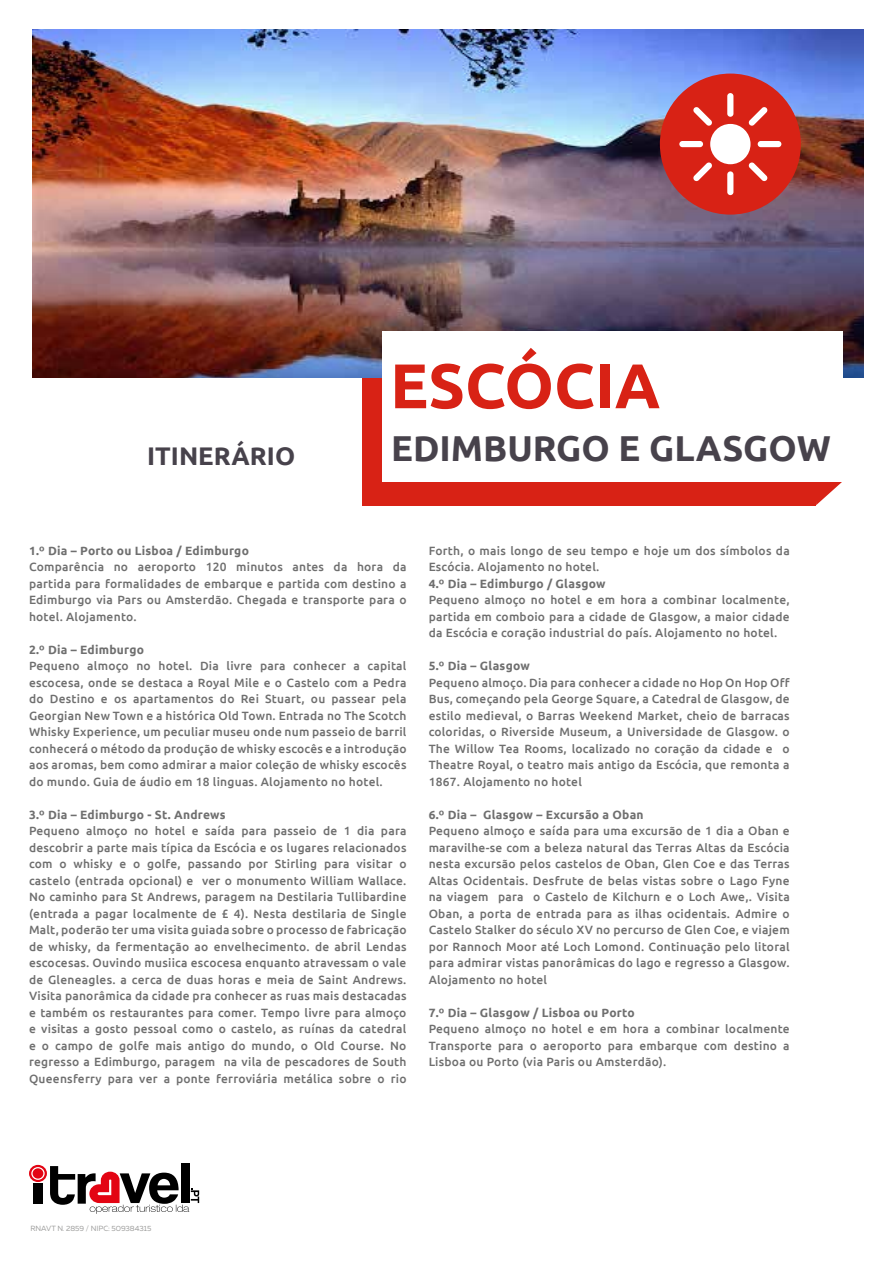
<style>
.page{position:relative;width:893px;height:1263px;background:#fff}
.page>*{position:absolute;margin:0;border:0;box-sizing:border-box;transform-origin:0 0}
.t1{font:700 63px "Ubuntu";color:#d82215}
.t2{font:700 36px "Ubuntu";color:#47424b}
.t3{font:700 25.5px "Ubuntu";color:#47424b}
.t4{font:500 12px/16.5px "Ubuntu";letter-spacing:.02em;color:#6f6f6f;text-align:justify}
.t5{font:700 12px "Ubuntu";letter-spacing:.02em;color:#6f6f6f}
.t6{font:7.5px "Muller Regular 3";letter-spacing:-.01em;color:#9d9d9c}
</style>
<div class="page">
<img style="left:33px;top:30px;width:831px;height:348px">
<div style="left:660px;top:74px;width:141px;height:141px;background:#d82215;border-radius:50%"></div>
<div style="left:727px;top:93px;width:6px;height:24px;background:#fff;border-radius:3px"></div>
<div style="left:727px;top:171px;width:6px;height:24px;background:#fff;border-radius:3px"></div>
<div style="left:758px;top:141px;width:23px;height:6px;background:#fff;border-radius:3px"></div>
<div style="left:679px;top:141px;width:24px;height:6px;background:#fff;border-radius:3px"></div>
<svg style="left:748px;top:162px;width:20px;height:19px"></svg>
<svg style="left:693px;top:107px;width:19px;height:19px"></svg>
<svg style="left:693px;top:162px;width:19px;height:19px"></svg>
<svg style="left:748px;top:107px;width:20px;height:19px"></svg>
<div style="left:710px;top:124px;width:40px;height:40px;background:#fff;border-radius:50%"></div>
<div style="left:181px;top:1163px;width:8px;height:40px;background:#000"></div>
<svg style="left:29px;top:1165px;width:170px;height:49px"></svg>
<div style="left:362px;top:378px;width:454px;height:127px;background:#d82215"></div>
<svg style="left:816px;top:482px;width:26px;height:23px"></svg>
<div style="left:383px;top:332px;width:460px;height:150px;background:#fff"></div>
<h3 class="t3" style="left:147px;top:440px;width:149px">ITINERÁRIO</h3>
<h1 class="t1" style="left:390px;top:348px;width:272px">ESCÓCIA</h1>
<h2 class="t2" style="left:391px;top:426px;width:441px">EDIMBURGO E GLASGOW</h2>
<p class="t5" style="left:29px;top:543px;width:221px">1.º Dia – Porto ou Lisboa / Edimburgo</p>
<p class="t4" style="left:29px;top:558px;width:379px">Comparência no aeroporto 120 minutos antes da hora da partida para formalidades de embarque e partida com destino a Edimburgo via Pars ou Amsterdão. Chegada e transporte para o hotel. Alojamento.</p>
<p class="t5" style="left:29px;top:642px;width:117px">2.º Dia – Edimburgo</p>
<p class="t4" style="left:29px;top:657px;width:379px">Pequeno almoço no hotel. Dia livre para conhecer a capital escocesa, onde se destaca a Royal Mile e o Castelo com a Pedra do Destino e os apartamentos do Rei Stuart, ou passear pela Georgian New Town e a histórica Old Town. Entrada no The Scotch Whisky Experience, um peculiar museu onde num passeio de barril conhecerá o método da produção de whisky escocês e a introdução aos aromas, bem como admirar a maior coleção de whisky escocês do mundo. Guia de áudio em 18 linguas. Alojamento no hotel.</p>
<p class="t5" style="left:29px;top:807px;width:198px">3.º Dia – Edimburgo - St. Andrews</p>
<p class="t4" style="left:29px;top:822px;width:379px">Pequeno almoço no hotel e saída para passeio de 1 dia para descobrir a parte mais típica da Escócia e os lugares relacionados com o whisky e o golfe, passando por Stirling para visitar o castelo (entrada opcional) e ver o monumento William Wallace.<br>No caminho para St Andrews, paragem na Destilaria Tullibardine (entrada a pagar localmente de £ 4). Nesta destilaria de Single Malt, poderão ter uma visita guiada sobre o processo de fabricação de whisky, da fermentação ao envelhecimento. de abril Lendas escocesas. Ouvindo musiica escocesa enquanto atravessam o vale de Gleneagles. a cerca de duas horas e meia de Saint Andrews.<br>Visita panorâmica da cidade pra conhecer as ruas mais destacadas e também os restaurantes para comer. Tempo livre para almoço e visitas a gosto pessoal como o castelo, as ruínas da catedral e o campo de golfe mais antigo do mundo, o Old Course. No regresso a Edimburgo, paragem na vila de pescadores de South Queensferry para ver a ponte ferroviária metálica sobre o rio</p>
<p class="t4" style="left:429px;top:542px;width:363px">Forth, o mais longo de seu tempo e hoje um dos símbolos da<br>Escócia. Alojamento no hotel.</p>
<p class="t5" style="left:429px;top:576px;width:178px">4.º Dia – Edimburgo / Glasgow</p>
<p class="t4" style="left:429px;top:591px;width:363px">Pequeno almoço no hotel e em hora a combinar localmente, partida em comboio para a cidade de Glasgow, a maior cidade da Escócia e coração industrial do país. Alojamento no hotel.</p>
<p class="t5" style="left:429px;top:659px;width:103px">5.º Dia – Glasgow</p>
<p class="t4" style="left:429px;top:674px;width:363px">Pequeno almoço. Dia para conhecer a cidade no Hop On Hop Off Bus, começando pela George Square, a Catedral de Glasgow, de estilo medieval, o Barras Weekend Market, cheio de barracas coloridas, o Riverside Museum, a Universidade de Glasgow. o The Willow Tea Rooms, localizado no coração da cidade e o Theatre Royal, o teatro mais antigo da Escócia, que remonta a 1867. Alojamento no hotel</p>
<p class="t5" style="left:429px;top:807px;width:216px">6.º Dia – Glasgow – Excursão a Oban</p>
<p class="t4" style="left:429px;top:822px;width:363px">Pequeno almoço e saída para uma excursão de 1 dia a Oban e maravilhe-se com a beleza natural das Terras Altas da Escócia nesta excursão pelos castelos de Oban, Glen Coe e das Terras Altas Ocidentais. Desfrute de belas vistas sobre o Lago Fyne na viagem para o Castelo de Kilchurn e o Loch Awe,. Visita Oban, a porta de entrada para as ilhas ocidentais. Admire o Castelo Stalker do século XV no percurso de Glen Coe, e viajem por Rannoch Moor até Loch Lomond. Continuação pelo litoral para admirar vistas panorâmicas do lago e regresso a Glasgow.<br>Alojamento no hotel</p>
<p class="t5" style="left:429px;top:1005px;width:208px">7.º Dia – Glasgow / Lisboa ou Porto</p>
<p class="t4" style="left:429px;top:1020px;width:363px">Pequeno almoço no hotel e em hora a combinar localmente Transporte para o aeroporto para embarque com destino a Lisboa ou Porto (via Paris ou Amsterdão).</p>
<p class="t6" style="left:31px;top:1224px;width:122px">RNAVT N. 2859 / NIPC: 509384315</p>
</div>
